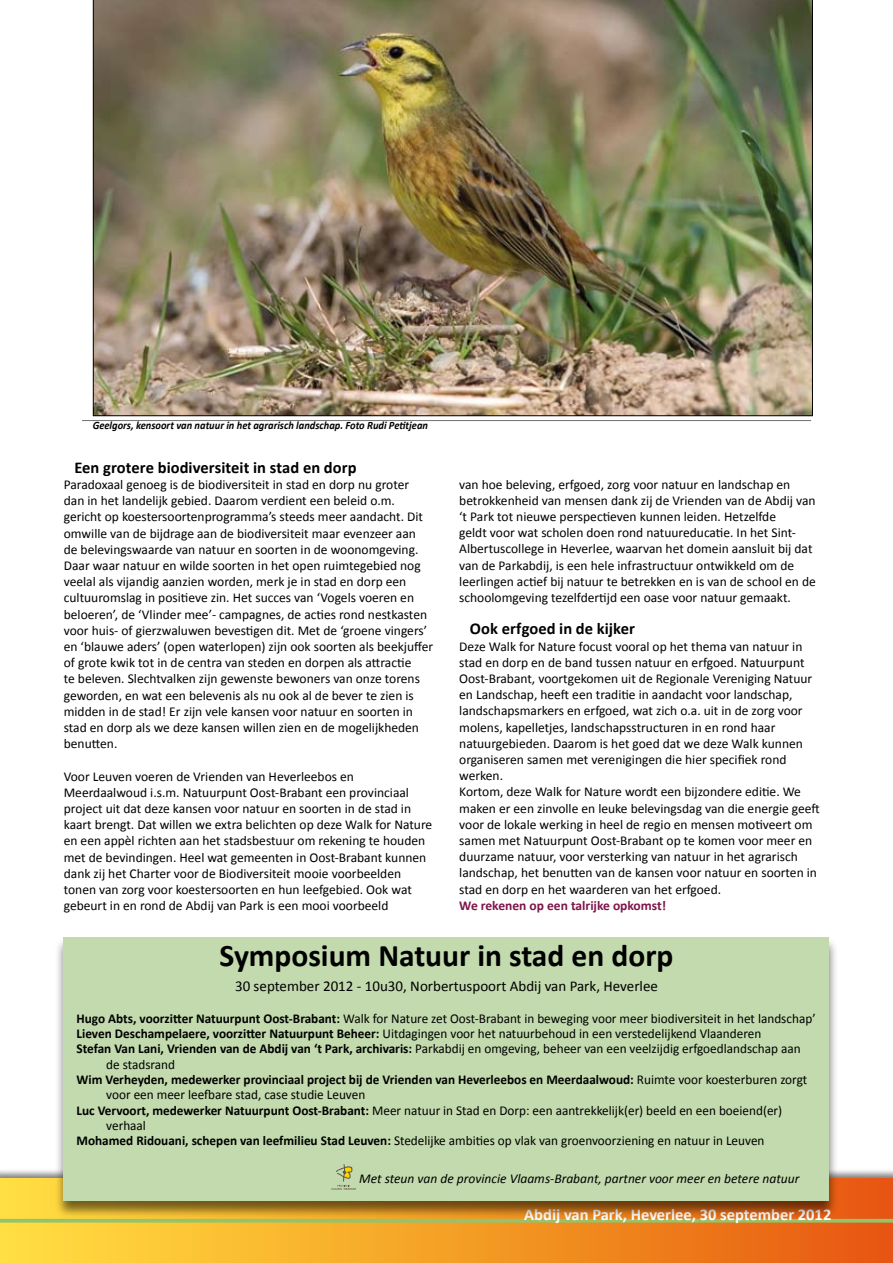
<style>
.page{position:relative;width:893px;height:1263px;background:#fff}
.page>*{position:absolute;margin:0;border:0;box-sizing:border-box;transform-origin:0 0}
.t1{font:700 31.5px "Calibri";color:#000}
.t2{font:700 16.5px "Calibri";color:#000}
.t3{font:700 16.5px "Calibri";color:#fff}
.t4{font:15px "Calibri";color:#000}
.t5{font:13.5px/16.2px "Calibri";color:#000}
.t6{font:700 13.5px "Calibri";color:#000}
.t7{font:italic 13.5px "Calibri";color:#000}
.t8{font:700 13.5px "Calibri";color:#7d1549}
.t9{font:italic 700 11.25px "Calibri";color:#000;scale:.93 1}
.s1{font-weight:700}
.s2{font-weight:400}
</style>
<div class="page">
<hr style="left:82px;top:420px;width:729px;height:1px;background:#707173">
<div style="left:0;top:1179px;width:893px;height:84px;background:linear-gradient(to right,#ffe340,#e7580e)"></div>
<hr style="left:0;top:1219px;width:893px;height:3px;background:#93c36c">
<img style="left:93px;top:0;width:720px;height:416px">
<div style="left:54px;top:937px;width:793px;height:294px;background:#000;opacity:.55"></div>
<div style="left:64px;top:938px;width:765px;height:263px;background:#c2daad"></div>
<svg style="left:331px;top:1164px;width:25px;height:26px"></svg>
<p class="t9" style="left:93px;top:419px;width:362px">Geelgors, kensoort van natuur in het agrarisch landschap. Foto Rudi Petitjean</p>
<p class="t2" style="left:74px;top:457px;width:284px">Een grotere biodiversiteit in stad en dorp</p>
<p class="t5" style="left:64px;top:476px;width:371px">Paradoxaal genoeg is de biodiversiteit in stad en dorp nu groter<br>dan in het landelijk gebied. Daarom verdient een beleid o.m. gericht op koestersoortenprogramma’s steeds meer aandacht. Dit omwille van de bijdrage aan de biodiversiteit maar evenzeer aan de belevingswaarde van natuur en soorten in de woonomgeving.<br>Daar waar natuur en wilde soorten in het open ruimtegebied nog veelal als vijandig aanzien worden, merk je in stad en dorp een cultuuromslag in positieve zin. Het succes van ‘Vogels voeren en beloeren’, de ‘Vlinder mee’- campagnes, de acties rond nestkasten voor huis- of gierzwaluwen bevestigen dit. Met de ‘groene vingers’ en ‘blauwe aders’ (open waterlopen) zijn ook soorten als beekjuffer of grote kwik tot in de centra van steden en dorpen als attractie<br>te beleven. Slechtvalken zijn gewenste bewoners van onze torens geworden, en wat een belevenis als nu ook al de bever te zien is midden in de stad! Er zijn vele kansen voor natuur en soorten in stad en dorp als we deze kansen willen zien en de mogelijkheden benutten.</p>
<p class="t5" style="left:64px;top:768px;width:370px">Voor Leuven voeren de Vrienden van Heverleebos en Meerdaalwoud i.s.m. Natuurpunt Oost-Brabant een provinciaal project uit dat deze kansen voor natuur en soorten in de stad in kaart brengt. Dat willen we extra belichten op deze Walk for Nature en een appèl richten aan het stadsbestuur om rekening te houden met de bevindingen. Heel wat gemeenten in Oost-Brabant kunnen dank zij het Charter voor de Biodiversiteit mooie voorbeelden tonen van zorg voor koestersoorten en hun leefgebied. Ook wat gebeurt in en rond de Abdij van Park is een mooi voorbeeld</p>
<h1 class="t1" style="left:220px;top:935px;width:455px">Symposium Natuur in stad en dorp</h1>
<p class="t4" style="left:235px;top:977px;width:424px">30 september 2012 - 10u30, Norbertuspoort Abdij van Park, Heverlee</p>
<p class="t5" style="left:77px;top:1010px;width:741px"><span class="s1">Hugo Abts, voorzitter Natuurpunt Oost-Brabant:</span> Walk for Nature zet Oost-Brabant in beweging voor meer biodiversiteit in het landschap’</p>
<p class="t5" style="left:77px;top:1025px;width:686px"><span class="s1">Lieven Deschampelaere, voorzitter Natuurpunt Beheer:</span> Uitdagingen voor het natuurbehoud in een verstedelijkend Vlaanderen</p>
<p class="t5" style="left:77px;top:1041px;width:726px"><span class="s1">Stefan Van Lani, Vrienden van de Abdij van ‘t Park, archivaris:</span> Parkabdij en omgeving, beheer van een veelzijdig erfgoedlandschap aan</p>
<p class="t5" style="left:106px;top:1056px;width:70px">de stadsrand</p>
<p class="t6" style="left:77px;top:1071px;width:732px">Wim Verheyden, medewerker provinciaal project bij de Vrienden van Heverleebos en Meerdaalwoud: <span class="s2">Ruimte voor koesterburen zorgt</span></p>
<p class="t5" style="left:106px;top:1087px;width:261px">voor een meer leefbare stad, case studie Leuven</p>
<p class="t5" style="left:77px;top:1102px;width:707px"><span class="s1">Luc Vervoort, medewerker Natuurpunt Oost-Brabant:</span> Meer natuur in Stad en Dorp: een aantrekkelijk(er) beeld en een boeiend(er)</p>
<p class="t5" style="left:106px;top:1117px;width:41px">verhaal</p>
<p class="t5" style="left:77px;top:1133px;width:689px"><span class="s1">Mohamed Ridouani, schepen van leefmilieu Stad Leuven:</span> Stedelijke ambities op vlak van groenvoorziening en natuur in Leuven</p>
<p class="t7" style="left:359px;top:1169px;width:442px">Met steun van de provincie Vlaams-Brabant, partner voor meer en betere natuur</p>
<p class="t5" style="left:459px;top:476px;width:358px">van hoe beleving, erfgoed, zorg voor natuur en landschap en betrokkenheid van mensen dank zij de Vrienden van de Abdij van ‘t Park tot nieuwe perspectieven kunnen leiden. Hetzelfde<br>geldt voor wat scholen doen rond natuureducatie. In het Sint-Albertuscollege in Heverlee, waarvan het domein aansluit bij dat van de Parkabdij, is een hele infrastructuur ontwikkeld om de leerlingen actief bij natuur te betrekken en is van de school en de schoolomgeving tezelfdertijd een oase voor natuur gemaakt.</p>
<p class="t2" style="left:470px;top:618px;width:167px">Ook erfgoed in de kijker</p>
<p class="t5" style="left:459px;top:638px;width:362px">Deze Walk for Nature focust vooral op het thema van natuur in stad en dorp en de band tussen natuur en erfgoed. Natuurpunt Oost-Brabant, voortgekomen uit de Regionale Vereniging Natuur en Landschap, heeft een traditie in aandacht voor landschap, landschapsmarkers en erfgoed, wat zich o.a. uit in de zorg voor molens, kapelletjes, landschapsstructuren in en rond haar natuurgebieden. Daarom is het goed dat we deze Walk kunnen organiseren samen met verenigingen die hier specifiek rond werken.<br>Kortom, deze Walk for Nature wordt een bijzondere editie. We maken er een zinvolle en leuke belevingsdag van die energie geeft voor de lokale werking in heel de regio en mensen motiveert om samen met Natuurpunt Oost-Brabant op te komen voor meer en duurzame natuur, voor versterking van natuur in het agrarisch landschap, het benutten van de kansen voor natuur en soorten in stad en dorp en het waarderen van het erfgoed.</p>
<p class="t8" style="left:459px;top:897px;width:208px">We rekenen op een talrijke opkomst!</p>
<p class="t3" style="left:524px;top:1203px;width:309px">Abdij van Park, Heverlee, 30 september 2012</p>
</div>
